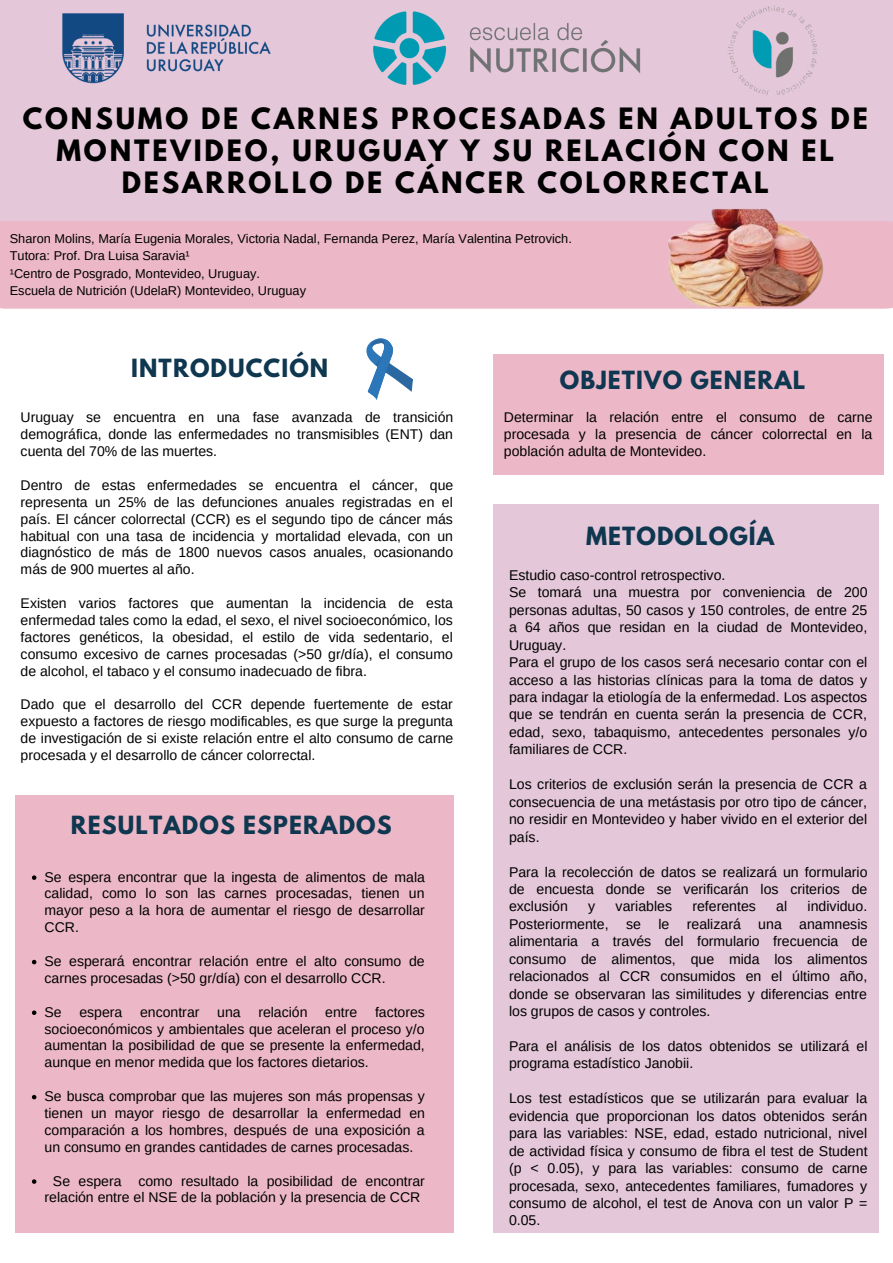
<style>
.page{position:relative;width:893px;height:1263px;background:#fff}
.page>*{position:absolute;margin:0;border:0;box-sizing:border-box;transform-origin:0 0}
.t1{font:700 26.03px/32.1px "League Spartan";letter-spacing:.11em;color:#000;text-align:center}
.t2{font:700 22.2px "League Spartan";letter-spacing:.05em;color:#0f3750}
.t3{font:14.1px/17.5px "Arimo";color:#000;text-align:justify}
.t4{font:14.02px/16.9px "Arimo";color:#000;text-align:justify}
.t5{font:12.75px/17.5px "Arimo";color:#000}
</style>
<div class="page">
<div style="left:0;top:0;width:893px;height:302px;background:#e4c7d8"></div>
<img style="left:62px;top:13px;width:209px;height:71px">
<img style="left:373px;top:11px;width:268px;height:74px">
<div style="left:0;top:221px;width:893px;height:88px;background:#ecb8c8"></div>
<div style="left:493px;top:504px;width:385px;height:728px;background:#e4c7d8"></div>
<div style="left:493px;top:354px;width:390px;height:120px;background:#ecb8c8"></div>
<div style="left:15px;top:795px;width:438px;height:437px;background:#ecb8c8"></div>
<svg style="left:366px;top:338px;width:47px;height:62px"></svg>
<img style="left:664px;top:209px;width:161px;height:100px">
<img style="left:727px;top:5px;width:91px;height:91px">
<svg style="left:32px;top:875px;width:4px;height:5px"></svg>
<svg style="left:32px;top:960px;width:4px;height:4px"></svg>
<svg style="left:32px;top:1010px;width:4px;height:5px"></svg>
<svg style="left:32px;top:1095px;width:4px;height:4px"></svg>
<svg style="left:32px;top:1179px;width:4px;height:5px"></svg>
<h1 class="t1" style="left:23px;top:106px;width:846px">CONSUMO DE CARNES PROCESADAS EN ADULTOS DE<br>MONTEVIDEO, URUGUAY Y SU RELACIÓN CON EL<br>DESARROLLO DE CÁNCER COLORRECTAL</h1>
<p class="t5" style="left:10px;top:230px;width:563px">Sharon Molins, María Eugenia Morales, Victoria Nadal, Fernanda Perez, María Valentina Petrovich.<br>Tutora: Prof. Dra Luisa Saravia¹<br>¹Centro de Posgrado, Montevideo, Uruguay.<br>Escuela de Nutrición (UdelaR) Montevideo, Uruguay</p>
<h2 class="t2" style="left:131px;top:357px;width:198px">INTRODUCCIÓN</h2>
<p class="t4" style="left:21px;top:409px;width:434px">Uruguay se encuentra en una fase avanzada de transición demográfica, donde las enfermedades no transmisibles (ENT) dan cuenta del 70% de las muertes.</p>
<p class="t4" style="left:21px;top:477px;width:434px">Dentro de estas enfermedades se encuentra el cáncer, que representa un 25% de las defunciones anuales registradas en el país. El cáncer colorrectal (CCR) es el segundo tipo de cáncer más habitual con una tasa de incidencia y mortalidad elevada, con un diagnóstico de más de 1800 nuevos casos anuales, ocasionando más de 900 muertes al año.</p>
<p class="t4" style="left:21px;top:595px;width:434px">Existen varios factores que aumentan la incidencia de esta enfermedad tales como la edad, el sexo, el nivel socioeconómico, los factores genéticos, la obesidad, el estilo de vida sedentario, el consumo excesivo de carnes procesadas (&gt;50 gr/día), el consumo de alcohol, el tabaco y el consumo inadecuado de fibra.</p>
<p class="t4" style="left:21px;top:696px;width:434px">Dado que el desarrollo del CCR depende fuertemente de estar expuesto a factores de riesgo modificables, es que surge la pregunta de investigación de si existe relación entre el alto consumo de carne procesada y el desarrollo de cáncer colorrectal.</p>
<h2 class="t2" style="left:71px;top:814px;width:322px">RESULTADOS ESPERADOS</h2>
<p class="t4" style="left:45px;top:868px;width:382px">Se espera encontrar que la ingesta de alimentos de mala calidad, como lo son las carnes procesadas, tienen un mayor peso a la hora de aumentar el riesgo de desarrollar CCR.</p>
<p class="t4" style="left:45px;top:953px;width:381px">Se esperará encontrar relación entre el alto consumo de carnes procesadas (&gt;50 gr/día) con el desarrollo CCR.</p>
<p class="t4" style="left:45px;top:1003px;width:19px">Se</p>
<p class="t4" style="left:79px;top:1003px;width:44px">espera</p>
<p class="t4" style="left:140px;top:1003px;width:61px">encontrar</p>
<p class="t4" style="left:217px;top:1003px;width:25px">una</p>
<p class="t4" style="left:258px;top:1003px;width:51px">relación</p>
<p class="t4" style="left:325px;top:1003px;width:34px">entre</p>
<p class="t4" style="left:45px;top:1003px;width:382px;text-indent:330px">factores socioeconómicos y ambientales que aceleran el proceso y/o aumentan la posibilidad de que se presente la enfermedad, aunque en menor medida que los factores dietarios.</p>
<p class="t4" style="left:45px;top:1088px;width:382px">Se busca comprobar que las mujeres son más propensas y tienen un mayor riesgo de desarrollar la enfermedad en comparación a los hombres, después de una exposición a un consumo en grandes cantidades de carnes procesadas.</p>
<p class="t4" style="left:45px;top:1172px;width:382px;text-align:center">Se espera como resultado la posibilidad de encontrar relación entre el NSE de la población y la presencia de CCR</p>
<h2 class="t2" style="left:560px;top:369px;width:247px">OBJETIVO GENERAL</h2>
<p class="t4" style="left:504px;top:409px;width:370px">Determinar la relación entre el consumo de carne procesada y la presencia de cáncer colorrectal en la población adulta de Montevideo.</p>
<h2 class="t2" style="left:586px;top:525px;width:190px">METODOLOGÍA</h2>
<p class="t3" style="left:509px;top:566px;width:360px;text-align:left">Estudio caso-control retrospectivo.<br>Se tomará una muestra por conveniencia de 200 personas adultas, 50 casos y 150 controles, de entre 25 a 64 años que residan en la ciudad de Montevideo, Uruguay.<br>Para el grupo de los casos será necesario contar con el acceso a las historias clínicas para la toma de datos y para indagar la etiología de la enfermedad. Los aspectos que se tendrán en cuenta serán la presencia de CCR, edad, sexo, tabaquismo, antecedentes personales y/o familiares de CCR.</p>
<p class="t3" style="left:509px;top:776px;width:360px">Los criterios de exclusión serán la presencia de CCR a consecuencia de una metástasis por otro tipo de cáncer, no residir en Montevideo y haber vivido en el exterior del país.</p>
<p class="t3" style="left:509px;top:863px;width:360px">Para la recolección de datos se realizará un formulario de encuesta donde se verificarán los criterios de exclusión</p>
<p class="t3" style="left:509px;top:898px;width:360px;text-indent:299px">individuo.<br>Posteriormente, se le realizará una anamnesis alimentaria a través del formulario frecuencia de consumo de alimentos, que mida los alimentos relacionados al CCR consumidos en el último año, donde se observaran las similitudes y diferencias entre los grupos de casos y controles.</p>
<p class="t3" style="left:509px;top:1037px;width:360px">Para el análisis de los datos obtenidos se utilizará el programa estadístico Janobii.</p>
<p class="t3" style="left:509px;top:1090px;width:360px">Los test estadísticos que se utilizarán para evaluar la evidencia que proporcionan los datos obtenidos serán para las variables: NSE, edad, estado nutricional, nivel de actividad física y consumo de fibra el test de Student (p &lt; 0.05), y para las variables: consumo de carne procesada, sexo, antecedentes familiares, fumadores y consumo de alcohol, el test de Anova con un valor P = 0.05.</p>
<p class="t3" style="left:588px;top:898px;width:9px">y</p>
<p class="t3" style="left:615px;top:898px;width:58px">variables</p>
<p class="t3" style="left:692px;top:898px;width:65px">referentes</p>
<p class="t3" style="left:776px;top:898px;width:12px">al</p>
</div>
